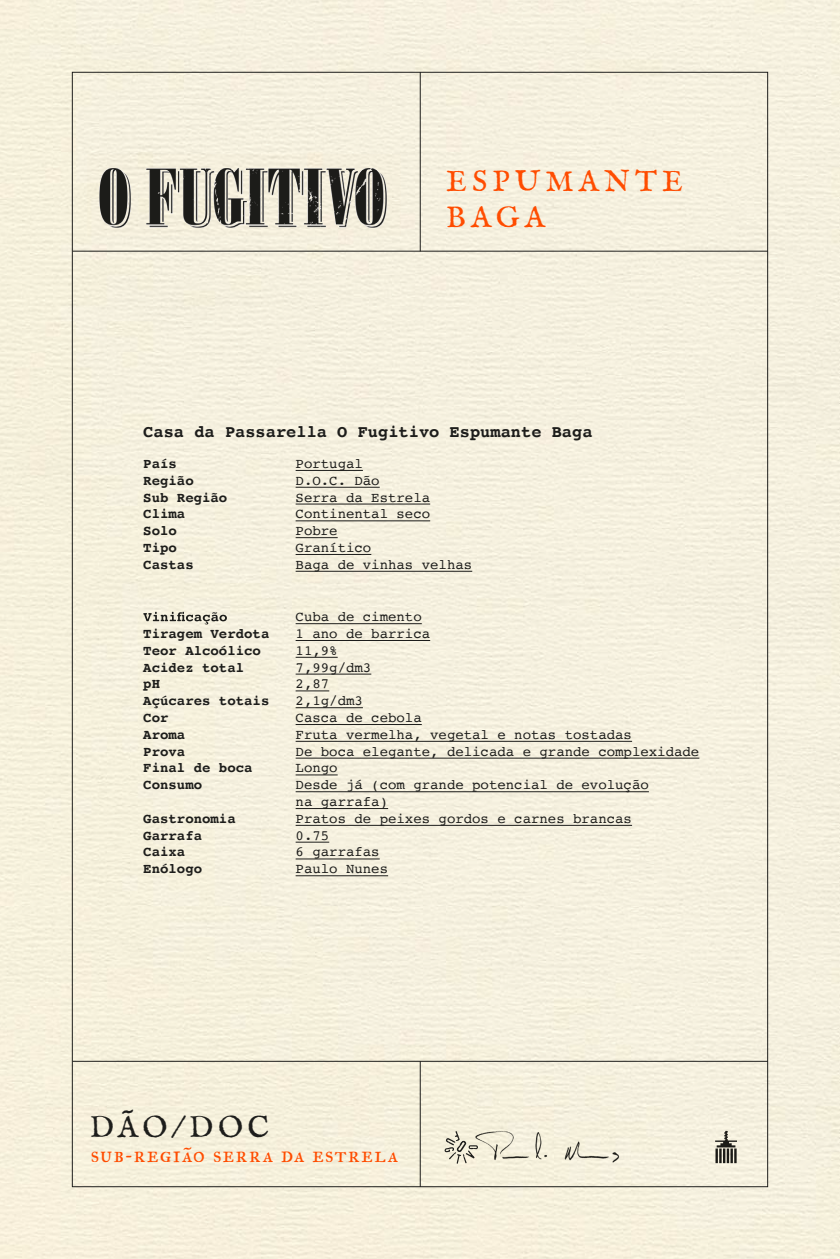
<style>
.page{position:relative;width:840px;height:1259px;background:#fff}
.page>*{position:absolute;margin:0;border:0;box-sizing:border-box;transform-origin:0 0}
.t1{font:30.2px "IM FELL English SC";letter-spacing:.145em;color:#1d1d1b}
.t2{font:30px/36px "IM FELL English SC";letter-spacing:.17em;color:#ff4c00}
.t3{font:18.8px "IM FELL Great Primer Roman SC";letter-spacing:.075em;color:#ff4c00}
.t4{font:700 17px "Courier";color:#1d1d1b}
.t5{font:14px/16.8px "Courier";color:#1d1d1b}
.t6{font:700 14px/16.8px "Courier";color:#1d1d1b}
</style>
<div class="page">
<img style="left:0;top:0;width:839px;height:1259px">
<img style="left:88px;top:155px;width:312px;height:80px">
<svg style="left:143px;top:612px;width:84px;height:12px"></svg>
<hr style="left:295px;top:470px;width:68px;height:1px;background:#1d1d1b">
<hr style="left:295px;top:487px;width:84px;height:1px;background:#1d1d1b">
<hr style="left:295px;top:503px;width:135px;height:1px;background:#1d1d1b">
<hr style="left:295px;top:520px;width:135px;height:1px;background:#1d1d1b">
<hr style="left:295px;top:537px;width:42px;height:1px;background:#1d1d1b">
<hr style="left:295px;top:554px;width:76px;height:1px;background:#1d1d1b">
<hr style="left:295px;top:571px;width:177px;height:1px;background:#1d1d1b">
<hr style="left:295px;top:623px;width:126px;height:1px;background:#1d1d1b">
<hr style="left:295px;top:640px;width:135px;height:1px;background:#1d1d1b">
<hr style="left:295px;top:657px;width:42px;height:1px;background:#1d1d1b">
<hr style="left:295px;top:673px;width:76px;height:1px;background:#1d1d1b">
<hr style="left:295px;top:690px;width:34px;height:1px;background:#1d1d1b">
<hr style="left:295px;top:707px;width:68px;height:1px;background:#1d1d1b">
<hr style="left:295px;top:724px;width:126px;height:1px;background:#1d1d1b">
<hr style="left:295px;top:741px;width:336px;height:1px;background:#1d1d1b">
<hr style="left:295px;top:757px;width:404px;height:1px;background:#1d1d1b">
<hr style="left:295px;top:774px;width:42px;height:1px;background:#1d1d1b">
<hr style="left:295px;top:791px;width:353px;height:1px;background:#1d1d1b">
<hr style="left:295px;top:808px;width:93px;height:1px;background:#1d1d1b">
<hr style="left:295px;top:825px;width:336px;height:1px;background:#1d1d1b">
<hr style="left:295px;top:841px;width:34px;height:1px;background:#1d1d1b">
<hr style="left:295px;top:858px;width:84px;height:1px;background:#1d1d1b">
<hr style="left:295px;top:875px;width:93px;height:1px;background:#1d1d1b">
<hr style="left:419px;top:72px;width:1px;height:179px;background:#1d1d1b">
<hr style="left:419px;top:1061px;width:1px;height:126px;background:#1d1d1b">
<hr style="left:72px;top:251px;width:695px;height:1px;background:#1d1d1b">
<hr style="left:72px;top:1061px;width:695px;height:1px;background:#1d1d1b">
<svg style="left:714px;top:1131px;width:22px;height:32px"></svg>
<img style="left:466px;top:1126px;width:161px;height:40px">
<svg style="left:444px;top:1131px;width:33px;height:32px"></svg>
<h2 class="t2" style="left:446px;top:163px;width:238px">ESPUMANTE<br>BAGA</h2>
<p class="t4" style="left:143px;top:418px;width:450px">Casa da Passarella O Fugitivo Espumante Baga</p>
<p class="t6" style="left:143px;top:454px;width:85px">País<br>Região<br>Sub Região<br>Clima<br>Solo<br>Tipo<br>Castas</p>
<p class="t6" style="left:143px;top:624px;width:127px">Tiragem Verdota<br>Teor Alcoólico<br>Acidez total<br>pH<br>Açúcares totais<br>Cor<br>Aroma<br>Prova<br>Final de boca<br>Consumo</p>
<p class="t6" style="left:143px;top:809px;width:94px">Gastronomia<br>Garrafa<br>Caixa<br>Enólogo</p>
<p class="t5" style="left:295px;top:455px;width:178px">Portugal<br>D.O.C. Dão<br>Serra da Estrela<br>Continental seco<br>Pobre<br>Granítico<br>Baga de vinhas velhas</p>
<p class="t5" style="left:295px;top:608px;width:405px">Cuba de cimento<br>1 ano de barrica<br>11,9%<br>7,99g/dm3<br>2,87<br>2,1g/dm3<br>Casca de cebola<br>Fruta vermelha, vegetal e notas tostadas<br>De boca elegante, delicada e grande complexidade<br>Longo<br>Desde já (com grande potencial de evolução<br>na garrafa)<br>Pratos de peixes gordos e carnes brancas<br>0.75<br>6 garrafas<br>Paulo Nunes</p>
<h1 class="t1" style="left:90px;top:1109px;width:181px">DÃO/DOC</h1>
<h3 class="t3" style="left:91px;top:1141px;width:309px">sub-região serra da estrela</h3>
</div>
